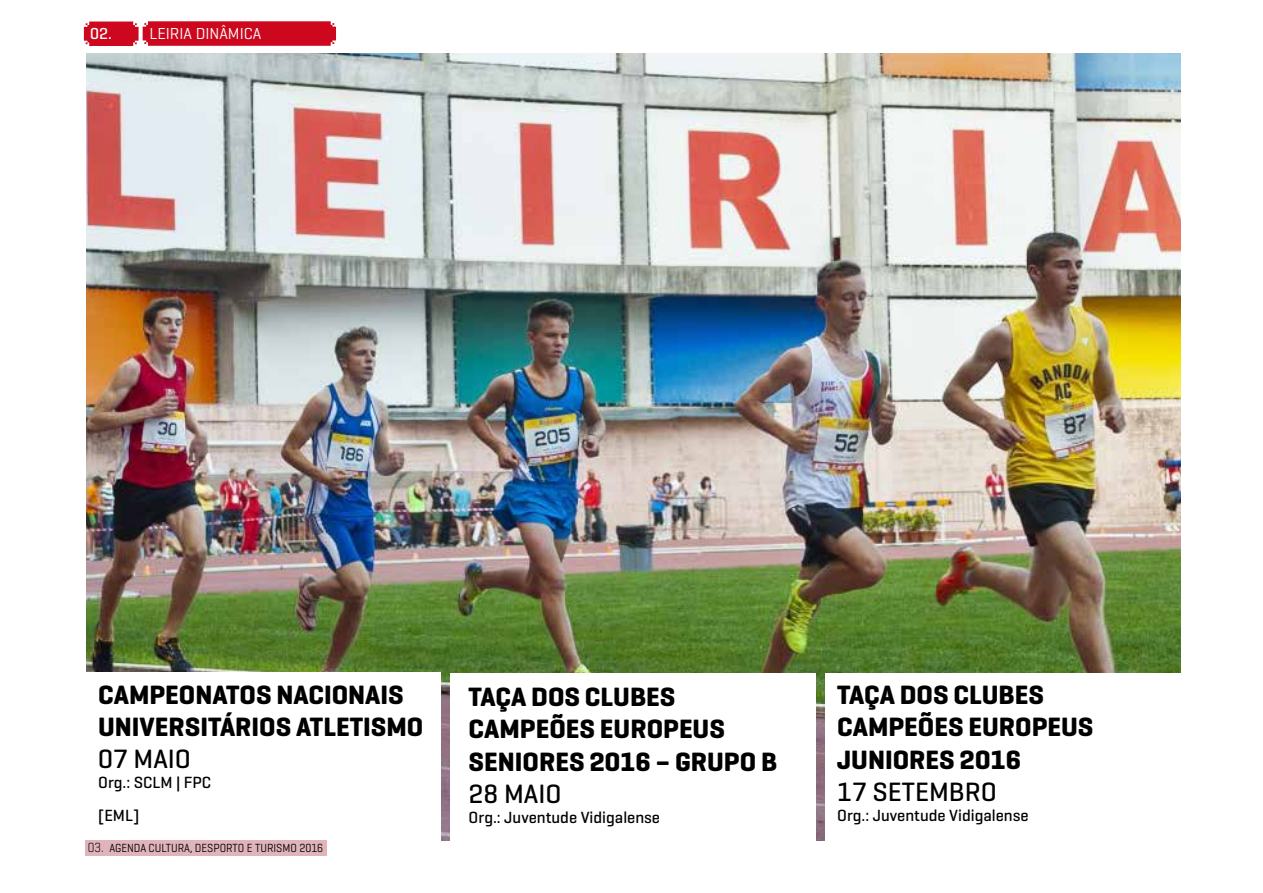
<style>
.page{position:relative;width:1263px;height:893px;background:#fff}
.page>*{position:absolute;margin:0;border:0;box-sizing:border-box;transform-origin:0 0}
.t1{font:700 27px/32.4px "Geogrotesque";color:#000}
.t2{font:500 27px "Geogrotesque";color:#000}
.t3{font:500 16.5px/32.4px "Geogrotesque";color:#000}
.t4{font:16.2px "Geogrotesque";color:#fff}
.t5{font:12px "Geogrotesque";color:#000;scale:.92 1}
.s1{font-weight:500}
.s2{font-weight:300;font-size:13.5px}
</style>
<div class="page">
<img style="left:86px;top:54px;width:1094px;height:786px">
<svg style="left:84px;top:21px;width:252px;height:25px;background:#d0162c"></svg>
<div style="left:451px;top:673px;width:365px;height:168px;background:#fff"></div>
<div style="left:825px;top:673px;width:356px;height:178px;background:#fff"></div>
<div style="left:84px;top:672px;width:356px;height:178px;background:#fff"></div>
<div style="left:85px;top:840px;width:241px;height:16px;background:#e1b4bb"></div>
<p class="t4" style="left:90px;top:24px;width:172px"><span class="s1">02.</span> LEIRIA DINÂMICA</p>
<p class="t1" style="left:98px;top:678px;width:327px">CAMPEONATOS NACIONAIS<br>UNIVERSITÁRIOS ATLETISMO</p>
<p class="t2" style="left:98px;top:742px;width:94px">07 MAIO</p>
<p class="t3" style="left:98px;top:766px;width:114px">Org.: SCLM | FPC [EML]</p>
<p class="t5" style="left:88px;top:840px;width:257px"><span class="s2">03.</span> AGENDA CULTURA, DESPORTO E TURISMO 2016</p>
<p class="t1" style="left:469px;top:680px;width:310px">TAÇA DOS CLUBES<br>CAMPEÕES EUROPEUS<br>SENIORES 2016 – GRUPO B</p>
<p class="t2" style="left:469px;top:777px;width:94px">28 MAIO</p>
<p class="t3" style="left:469px;top:801px;width:193px">Org.: Juventude Vidigalense</p>
<p class="t1" style="left:837px;top:678px;width:258px">TAÇA DOS CLUBES<br>CAMPEÕES EUROPEUS<br>JUNIORES 2016</p>
<p class="t2" style="left:837px;top:775px;width:161px">17 SETEMBRO</p>
<p class="t3" style="left:837px;top:799px;width:193px">Org.: Juventude Vidigalense</p>
</div>
